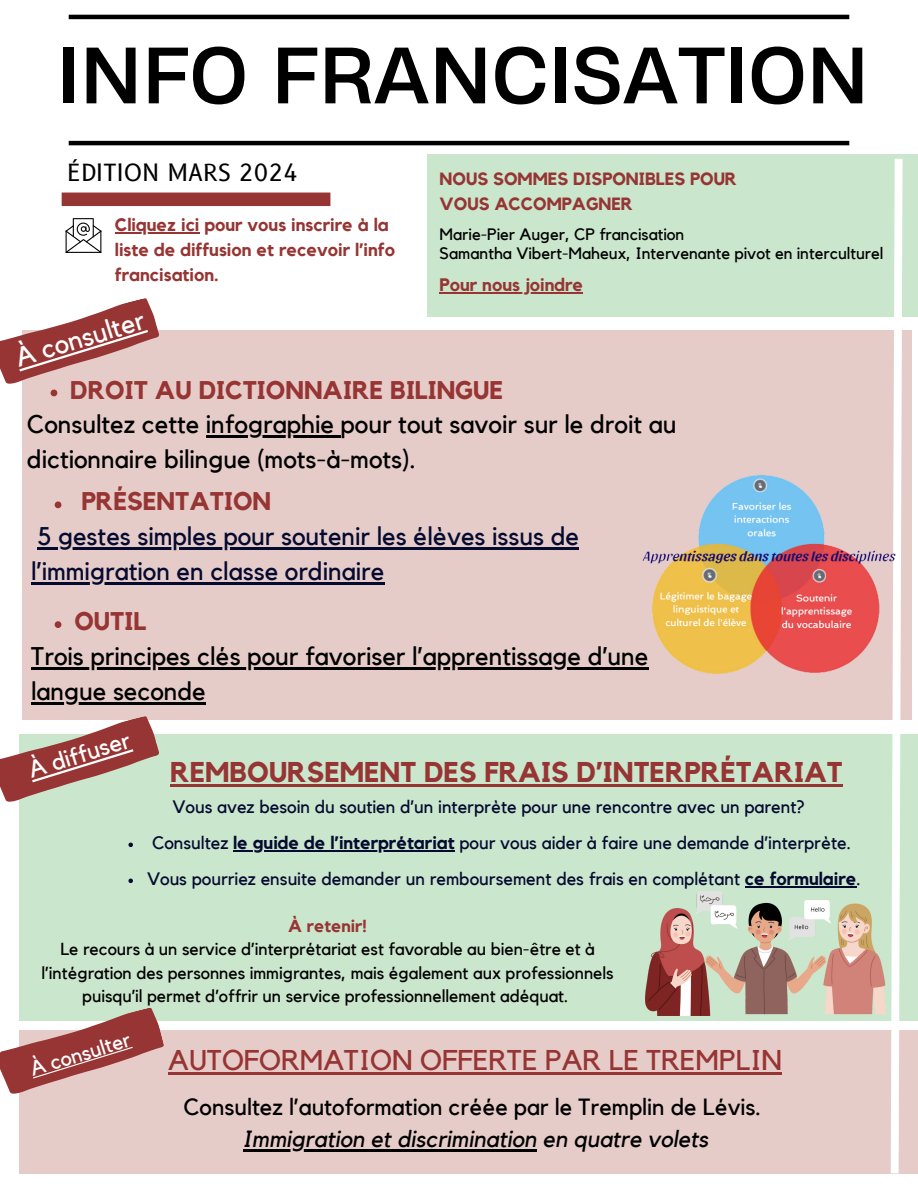
<style>
.page{position:relative;width:918px;height:1188px;background:#fff}
.page>*{position:absolute;margin:0;border:0;box-sizing:border-box;transform-origin:0 0}
.t1{font:75px "Heading Now 74";color:#000}
.t2{font:700 28.5px "Kollektif";color:#963533}
.t3{font:28.5px "Kollektif";color:#963533}
.t4{font:26.85px "Kollektif";color:#fff}
.t5{font:25.5px/34.8px "Kollektif";color:#000}
.t6{font:25.5px/34.8px "Kollektif";color:#050a30}
.t7{font:700 25.5px "Kollektif";color:#963533}
.t8{font:23.85px "Kollektif";color:#fff}
.t9{font:23.4px "Kollektif";color:#000}
.t10{font:italic 23.4px "Kollektif";color:#000}
.t11{font:23.1px "B612";color:#000}
.t12{font:20.85px "Kollektif";color:#fff}
.t13{font:18px "Kollektif";color:#050a30}
.t14{font:700 18px/24.8px "Kollektif";color:#963533}
.t15{font:700 17.7px/24.8px "Kollektif";color:#963533}
.t16{font:17.4px/23.7px "Kollektif";color:#000;text-align:center}
.t17{font:700 17.4px "Kollektif";color:#963533}
.t18{font:16.5px "Kollektif";color:#000}
.s1{font-weight:700}
</style>
<div class="page">
<div style="left:22px;top:330px;width:889px;height:390px;background:#e6ccc9"></div>
<div style="left:19px;top:734px;width:899px;height:287px;background:#cae6cc"></div>
<div style="left:62px;top:193px;width:268px;height:13px;background:#963533"></div>
<div style="left:427px;top:154px;width:491px;height:163px;background:#cae6cc"></div>
<div style="left:19px;top:1030px;width:899px;height:143px;background:#e6ccc9"></div>
<svg style="left:887px;top:159px;width:20px;height:1015px"></svg>
<hr style="left:69px;top:15px;width:780px;height:4px;background:#000">
<hr style="left:69px;top:141px;width:780px;height:4px;background:#000">
<hr style="left:206px;top:436px;width:135px;height:2px;background:#000">
<svg style="left:0;top:298px;width:159px;height:98px"></svg>
<svg style="left:0;top:716px;width:159px;height:86px"></svg>
<img style="left:642px;top:474px;width:265px;height:206px">
<img style="left:645px;top:892px;width:241px;height:123px">
<svg style="left:66px;top:218px;width:35px;height:35px"></svg>
<hr style="left:440px;top:292px;width:143px;height:2px;background:#963533">
<svg style="left:0;top:1008px;width:164px;height:86px"></svg>
<svg style="left:55px;top:621px;width:6px;height:7px"></svg>
<hr style="left:31px;top:667px;width:617px;height:3px;background:#000">
<hr style="left:31px;top:702px;width:175px;height:3px;background:#000">
<hr style="left:170px;top:784px;width:673px;height:2px;background:#963533">
<svg style="left:128px;top:843px;width:5px;height:4px"></svg>
<hr style="left:233px;top:850px;width:222px;height:2px;background:#050a30">
<svg style="left:128px;top:879px;width:5px;height:4px"></svg>
<hr style="left:745px;top:886px;width:112px;height:2px;background:#050a30">
<hr style="left:243px;top:1149px;width:294px;height:2px;background:#000">
<hr style="left:168px;top:1072px;width:614px;height:2px;background:#963533">
<hr style="left:115px;top:232px;width:85px;height:1px;background:#963533">
<svg style="left:55px;top:501px;width:6px;height:7px"></svg>
<hr style="left:38px;top:548px;width:541px;height:2px;background:#050a30">
<hr style="left:31px;top:582px;width:353px;height:3px;background:#050a30">
<p class="t1" style="left:57px;top:25px;width:814px">INFO FRANCISATION</p>
<p class="t11" style="left:67px;top:158px;width:233px">ÉDITION MARS 2024</p>
<p class="t14" style="left:115px;top:213px;width:282px">Cliquez ici pour vous inscrire à la liste de diffusion et recevoir l’info francisation.</p>
<h1 class="t4" style="left:12px;top:346px;width:135px;rotate:-17deg">À consulter</h1>
<h5 class="t15" style="left:440px;top:167px;width:299px">NOUS SOMMES DISPONIBLES POUR<br>VOUS ACCOMPAGNER</h5>
<p class="t18" style="left:440px;top:226px;width:246px">Marie-Pier Auger, CP francisation</p>
<h4 class="t18" style="left:440px;top:245px;width:445px">Samantha Vibert-Maheux, Intervenante pivot en interculturel</h4>
<p class="t14" style="left:440px;top:273px;width:145px">Pour nous joindre</p>
<h3 class="t7" style="left:70px;top:378px;width:434px">DROIT AU DICTIONNAIRE BILINGUE</h3>
<h3 class="t5" style="left:27px;top:408px;width:651px">Consultez cette infographie pour tout savoir sur le droit au dictionnaire bilingue (mots-à-mots).</h3>
<h3 class="t7" style="left:81px;top:490px;width:191px">PRÉSENTATION</h3>
<h3 class="t6" style="left:31px;top:520px;width:549px">5 gestes simples pour soutenir les élèves issus de l’immigration en classe ordinaire</h3>
<h3 class="t7" style="left:74px;top:610px;width:73px">OUTIL</h3>
<h3 class="t5" style="left:31px;top:640px;width:619px">Trois principes clés pour favoriser l’apprentissage d’une langue seconde</h3>
<p class="t8" style="left:26px;top:760px;width:107px;rotate:-17deg">À diffuser</p>
<h6 class="t2" style="left:170px;top:759px;width:674px">REMBOURSEMENT DES FRAIS D’INTERPRÉTARIAT</h6>
<p class="t13" style="left:172px;top:799px;width:634px">Vous avez besoin du soutien d’un interprète pour une rencontre avec un parent?</p>
<h2 class="t13" style="left:152px;top:835px;width:701px">Consultez <span class="s1">le guide de l’interprétariat</span> pour vous aider à faire une demande d’interprète.</h2>
<p class="t13" style="left:147px;top:871px;width:715px">Vous pourriez ensuite demander un remboursement des frais en complétant <span class="s1">ce formulaire</span>.</p>
<p class="t17" style="left:288px;top:918px;width:81px">À retenir!</p>
<p class="t16" style="left:42px;top:938px;width:574px">Le recours à un service d’interprétariat est favorable au bien-être et à l’intégration des personnes immigrantes, mais également aux professionnels puisqu’il permet d’offrir un service professionnellement adéquat.</p>
<p class="t12" style="left:28px;top:1060px;width:106px;rotate:-17deg">À consulter</p>
<p class="t3" style="left:168px;top:1047px;width:615px">AUTOFORMATION OFFERTE PAR LE TREMPLIN</p>
<p class="t9" style="left:184px;top:1096px;width:579px">Consultez l’autoformation créée par le Tremplin de Lévis.</p>
<p class="t10" style="left:243px;top:1128px;width:467px">Immigration et discrimination en quatre volets</p>
</div>
